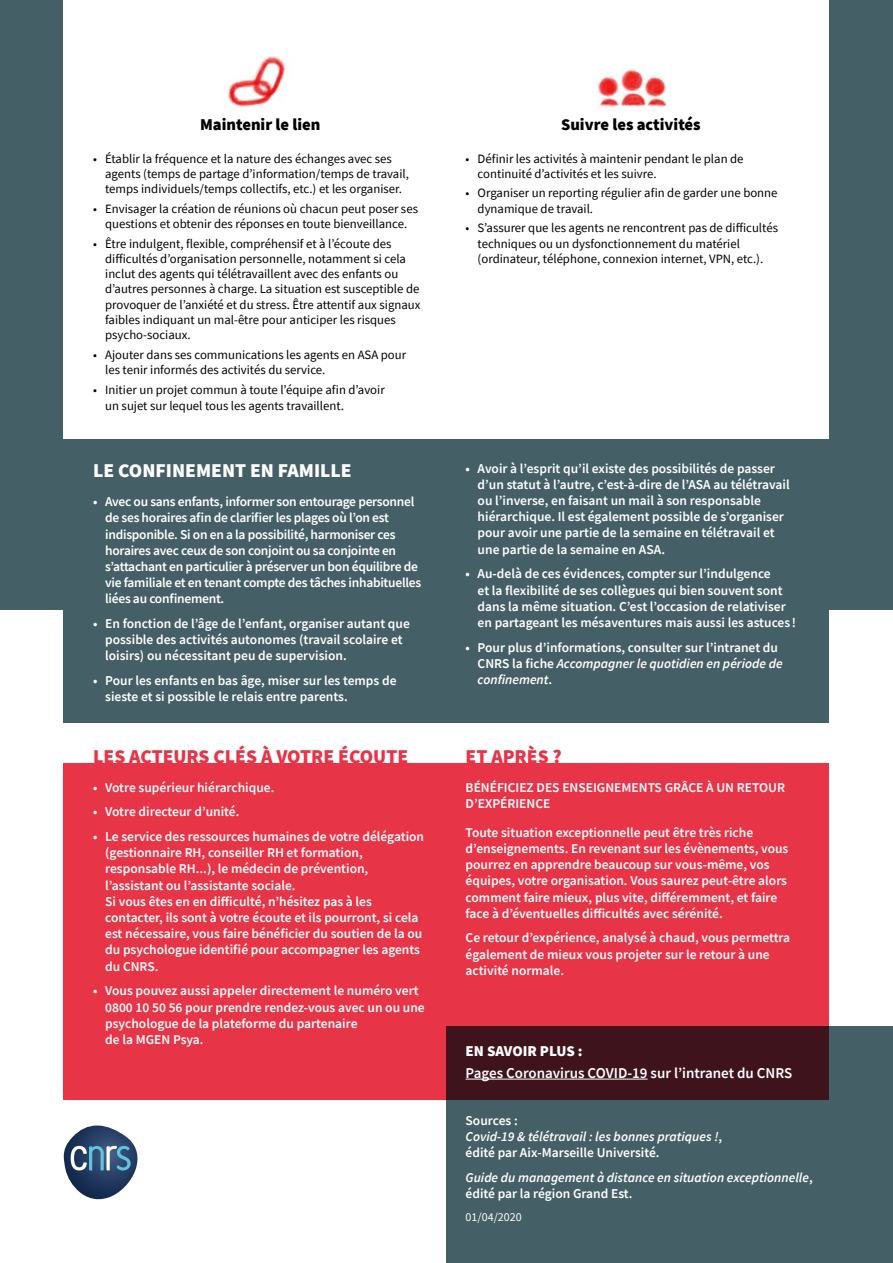
<style>
.page{position:relative;width:893px;height:1263px;background:#fff}
.page>*{position:absolute;margin:0;border:0;box-sizing:border-box;transform-origin:0 0}
.t1{font:900 19.5px "Source Sans Pro";color:#e73446}
.t2{font:900 19.5px "Source Sans Pro";color:#fff}
.t3{font:900 16.5px "Source Sans Pro";color:#000}
.t4{font:600 15px "Source Sans Pro";color:#fff}
.t5{font:900 15px "Source Sans Pro";color:#fff}
.t6{font:600 13.5px/16.2px "Source Sans Pro";color:#fff}
.t7{font:600 13.5px/16.2px "Source Sans Pro";letter-spacing:-.02em;color:#fff}
.t8{font:italic 600 13.5px/16.2px "Source Sans Pro";color:#fff}
.t9{font:12.75px/15.3px "Source Sans Pro";color:#000}
.t10{font:12px "Source Sans Pro";color:#fff}
.s1{font-size:13.5px}
.s2{font-style:italic}
.s3{font-style:normal}
</style>
<div class="page">
<svg style="left:64px;top:1125px;width:73px;height:74px"></svg>
<div style="left:0;top:0;width:893px;height:609px;background:#455f67"></div>
<div style="left:64px;top:502px;width:765px;height:220px;background:#455f67"></div>
<div style="left:64px;top:763px;width:765px;height:336px;background:#e73446"></div>
<div style="left:64px;top:0;width:765px;height:439px;background:#fff"></div>
<img style="left:228px;top:56px;width:58px;height:51px">
<img style="left:597px;top:70px;width:70px;height:41px">
<svg style="left:446px;top:1026px;width:447px;height:237px;background:#434a53"></svg>
<hr style="left:466px;top:1079px;width:182px;height:1px;background:#fff">
<p class="t3" style="left:200px;top:113px;width:122px">Maintenir le lien</p>
<p class="t9" style="left:105px;top:151px;width:305px;text-indent:-12px">• Établir la fréquence et la nature des échanges avec ses agents (temps de partage d’information/temps de travail, temps individuels/temps collectifs, etc.) et les organiser.</p>
<p class="t9" style="left:93px;top:201px;width:326px;text-align:center">• Envisager la création de réunions où chacun peut poser ses questions et obtenir des réponses en toute bienveillance.</p>
<p class="t9" style="left:105px;top:236px;width:317px;text-indent:-12px">• Être indulgent, flexible, compréhensif et à l’écoute des difficultés d’organisation personnelle, notamment si cela inclut des agents qui télétravaillent avec des enfants ou d’autres personnes à charge. La situation est susceptible de provoquer de l’anxiété et du stress. Être attentif aux signaux faibles indiquant un mal-être pour anticiper les risques psycho-sociaux.</p>
<p class="t9" style="left:105px;top:347px;width:303px;text-indent:-12px">• Ajouter dans ses communications les agents en ASA pour les tenir informés des activités du service.</p>
<p class="t9" style="left:105px;top:381px;width:281px;line-height:16.2px;text-indent:-12px">• Initier un projet commun à toute l’équipe afin d’avoir un sujet sur lequel tous les agents travaillent<span class="s1">.</span></p>
<h1 class="t2" style="left:93px;top:457px;width:260px">LE CONFINEMENT EN FAMILLE</h1>
<p class="t7" style="left:105px;top:493px;width:318px;text-indent:-12px">• Avec ou sans enfants, informer son entourage personnel de ses horaires afin de clarifier les plages où l’on est indisponible. Si on en a la possibilité, harmoniser ces horaires avec ceux de son conjoint ou sa conjointe en s’attachant en particulier à préserver un bon équilibre de vie familiale et en tenant compte des tâches inhabituelles liées au confinement.</p>
<p class="t6" style="left:105px;top:615px;width:306px;text-indent:-12px">• En fonction de l’âge de l’enfant, organiser autant que possible des activités autonomes (travail scolaire et loisirs) ou nécessitant peu de supervision.</p>
<p class="t6" style="left:105px;top:672px;width:293px;text-indent:-12px">• Pour les enfants en bas âge, miser sur les temps de sieste et si possible le relais entre parents.</p>
<h1 class="t1" style="left:93px;top:743px;width:316px">LES ACTEURS CLÉS À VOTRE ÉCOUTE</h1>
<p class="t6" style="left:93px;top:779px;width:183px">• Votre supérieur hiérarchique.</p>
<p class="t6" style="left:93px;top:803px;width:148px">• Votre directeur d’unité.</p>
<p class="t6" style="left:105px;top:828px;width:320px;text-indent:-12px">• Le service des ressources humaines de votre délégation (gestionnaire RH, conseiller RH et formation, responsable RH...), le médecin de prévention, l’assistant ou l’assistante sociale.<br>Si vous êtes en en difficulté, n’hésitez pas à les contacter, ils sont à votre écoute et ils pourront, si cela est nécessaire, vous faire bénéficier du soutien de la ou du psychologue identifié pour accompagner les agents du CNRS.</p>
<p class="t6" style="left:105px;top:982px;width:321px;text-indent:-12px">• Vous pouvez aussi appeler directement le numéro vert 0800 10 50 56 pour prendre rendez-vous avec un ou une psychologue de la plateforme du partenaire<br>de la MGEN Psya.</p>
<p class="t3" style="left:561px;top:113px;width:141px">Suivre les activités</p>
<p class="t9" style="left:478px;top:151px;width:267px;text-indent:-12px">• Définir les activités à maintenir pendant le plan de continuité d’activités et les suivre.</p>
<p class="t9" style="left:478px;top:185px;width:301px;text-indent:-12px">• Organiser un reporting régulier afin de garder une bonne dynamique de travail.</p>
<p class="t9" style="left:478px;top:220px;width:302px;text-indent:-12px">• S’assurer que les agents ne rencontrent pas de difficultés techniques ou un dysfonctionnement du matériel (ordinateur, téléphone, connexion internet, VPN, etc.).</p>
<p class="t6" style="left:478px;top:460px;width:314px;text-indent:-12px">• Avoir à l’esprit qu’il existe des possibilités de passer d’un statut à l’autre, c’est-à-dire de l’ASA au télétravail ou l’inverse, en faisant un mail à son responsable hiérarchique. Il est également possible de s’organiser pour avoir une partie de la semaine en télétravail et une partie de la semaine en ASA.</p>
<p class="t6" style="left:478px;top:566px;width:320px;text-indent:-12px">• Au-delà de ces évidences, compter sur l’indulgence<br>et la flexibilité de ses collègues qui bien souvent sont dans la même situation. C’est l’occasion de relativiser en partageant les mésaventures mais aussi les astuces !</p>
<p class="t6" style="left:478px;top:639px;width:307px;text-indent:-12px">• Pour plus d’informations, consulter sur l’intranet du<br>CNRS la fiche <span class="s2">Accompagner le quotidien en période de confinement</span>.</p>
<h1 class="t1" style="left:466px;top:743px;width:98px">ET APRÈS ?</h1>
<p class="t6" style="left:466px;top:779px;width:321px">BÉNÉFICIEZ DES ENSEIGNEMENTS GRÂCE À UN RETOUR<br>D’EXPÉRIENCE</p>
<p class="t6" style="left:466px;top:824px;width:324px">Toute situation exceptionnelle peut être très riche d’enseignements. En revenant sur les évènements, vous pourrez en apprendre beaucoup sur vous-même, vos équipes, votre organisation. Vous saurez peut-être alors comment faire mieux, plus vite, différemment, et faire face à d’éventuelles difficultés avec sérénité.</p>
<p class="t6" style="left:466px;top:930px;width:326px">Ce retour d’expérience, analysé à chaud, vous permettra également de mieux vous projeter sur le retour à une activité normale.</p>
<p class="t5" style="left:466px;top:1040px;width:118px">EN SAVOIR PLUS :</p>
<p class="t4" style="left:466px;top:1063px;width:328px">Pages Coronavirus COVID-19 sur l’intranet du CNRS</p>
<p class="t6" style="left:466px;top:1112px;width:258px">Sources :<br><span class="s2">Covid-19 &amp; télétravail : les bonnes pratiques !</span>, édité par Aix-Marseille Université.</p>
<p class="t8" style="left:466px;top:1169px;width:349px">Guide du management à distance en situation exceptionnelle<span class="s3">, édité par la région Grand Est.</span></p>
<p class="t10" style="left:466px;top:1209px;width:58px">01/04/2020</p>
</div>
